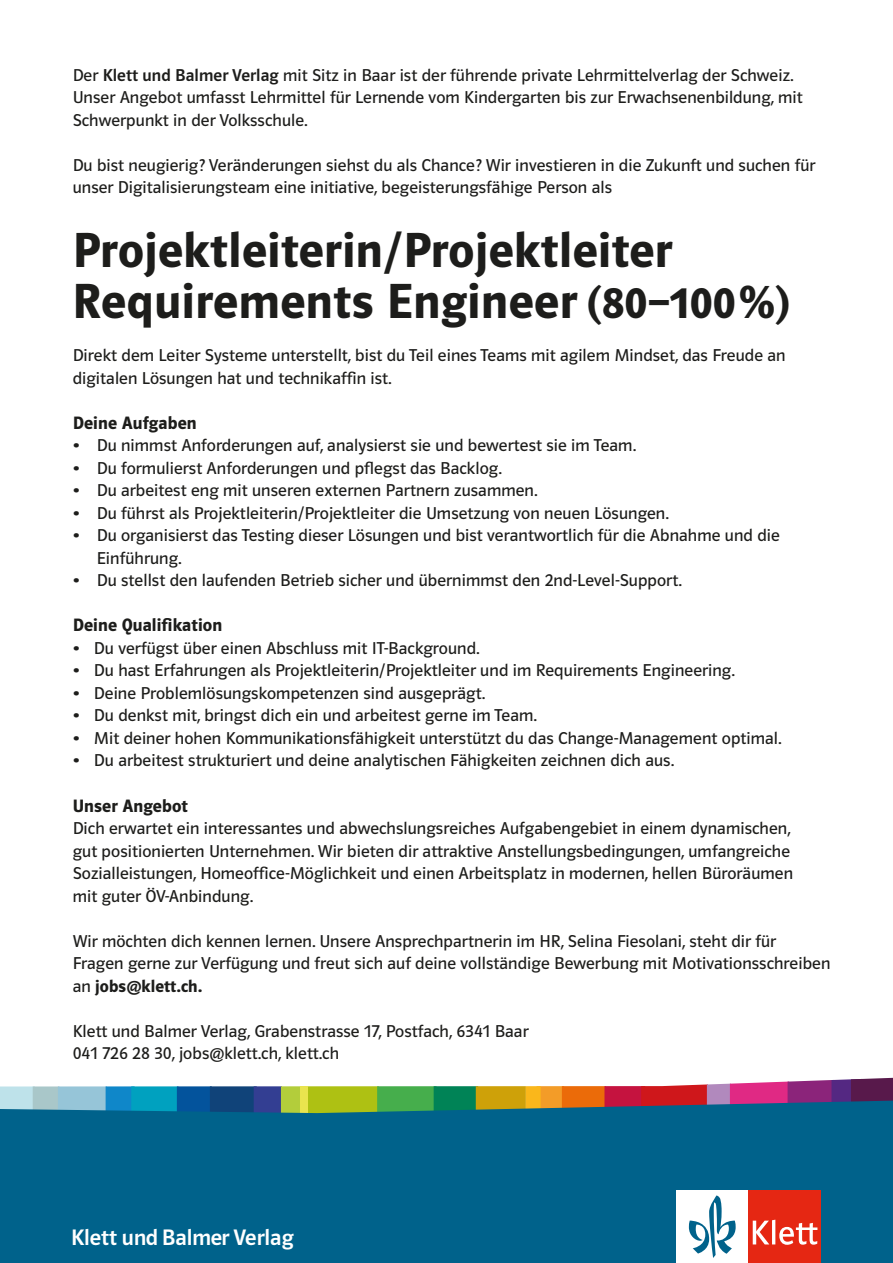
<style>
.page{position:relative;width:893px;height:1263px;background:#fff}
.page>*{position:absolute;margin:0;border:0;box-sizing:border-box;transform-origin:0 0}
.t1{font:600 49.5px/51px "Polo CEF";letter-spacing:.01em;color:#1d1d1b}
.t2{font:500 22.5px "Polo CEF";color:#fff}
.t3{font:600 18px "Polo CEF";letter-spacing:.005em;color:#1d1d1b}
.t4{font:17.25px/22.5px "Polo CEF";letter-spacing:.005em;color:#1d1d1b}
.s1{font-weight:500}
.s2{font-size:46.5px}
.s3{font-weight:600}
</style>
<div class="page">
<div style="left:0;top:1086px;width:35px;height:86px;background:#bee2ea"></div>
<div style="left:33px;top:1086px;width:26px;height:86px;background:#a9c7c9"></div>
<div style="left:58px;top:1086px;width:49px;height:86px;background:#96c5d8"></div>
<div style="left:106px;top:1086px;width:29px;height:86px;background:#0f87c9"></div>
<div style="left:131px;top:1086px;width:47px;height:86px;background:#00a1bf"></div>
<div style="left:177px;top:1086px;width:35px;height:86px;background:#03539c"></div>
<div style="left:210px;top:1086px;width:47px;height:86px;background:#104379"></div>
<div style="left:254px;top:1086px;width:28px;height:86px;background:#333e92"></div>
<div style="left:281px;top:1086px;width:25px;height:86px;background:#b3cd3b"></div>
<div style="left:304px;top:1086px;width:75px;height:86px;background:#aec113"></div>
<div style="left:377px;top:1086px;width:59px;height:86px;background:#46ae4c"></div>
<div style="left:434px;top:1086px;width:44px;height:86px;background:#008356"></div>
<div style="left:476px;top:1086px;width:50px;height:86px;background:#cea109"></div>
<div style="left:300px;top:1086px;width:8px;height:86px;background:#e9e44e"></div>
<div style="left:537px;top:1086px;width:27px;height:86px;background:#f39c28"></div>
<div style="left:562px;top:1086px;width:44px;height:86px;background:#eb6b09"></div>
<div style="left:604px;top:1086px;width:41px;height:86px;background:#c5133f"></div>
<svg style="left:641px;top:1078px;width:252px;height:22px"></svg>
<div style="left:526px;top:1086px;width:15px;height:86px;background:#fab71b"></div>
<div style="left:0;top:1100px;width:893px;height:163px;background:#00628b"></div>
<div style="left:676px;top:1190px;width:72px;height:73px;background:#fff"></div>
<div style="left:748px;top:1190px;width:73px;height:73px;background:#e52713"></div>
<svg style="left:753px;top:1220px;width:64px;height:25px"></svg>
<svg style="left:689px;top:1195px;width:47px;height:63px"></svg>
<p class="t4" style="left:73px;top:64px;width:731px">Der <span class="s1">Klett und Balmer Verlag</span> mit Sitz in Baar ist der führende private Lehrmittelverlag der Schweiz.<br>Unser Angebot umfasst Lehrmittel für Lernende vom Kindergarten bis zur Erwachsenenbildung, mit<br>Schwerpunkt in der Volksschule.</p>
<p class="t4" style="left:73px;top:154px;width:744px">Du bist neugierig? Veränderungen siehst du als Chance? Wir investieren in die Zukunft und suchen für unser Digitalisierungsteam eine initiative, begeisterungsfähige Person als</p>
<h1 class="t1" style="left:73px;top:224px;width:719px">Projektleiterin/Projektleiter<br>Requirements Engineer <span class="s2">(80–100 %)</span></h1>
<p class="t4" style="left:73px;top:345px;width:714px">Direkt dem Leiter Systeme unterstellt, bist du Teil eines Teams mit agilem Mindset, das Freude an digitalen Lösungen hat und technikaffin ist.</p>
<p class="t3" style="left:73px;top:412px;width:126px">Deine Aufgaben</p>
<p class="t4" style="left:73px;top:435px;width:565px">• Du nimmst Anforderungen auf, analysierst sie und bewertest sie im Team.</p>
<p class="t4" style="left:73px;top:457px;width:431px">• Du formulierst Anforderungen und pflegst das Backlog.</p>
<p class="t4" style="left:73px;top:480px;width:466px">• Du arbeitest eng mit unseren externen Partnern zusammen.</p>
<p class="t4" style="left:73px;top:502px;width:598px">• Du führst als Projektleiterin/Projektleiter die Umsetzung von neuen Lösungen.</p>
<p class="t4" style="left:97px;top:525px;width:685px;text-indent:-24px">• Du organisierst das Testing dieser Lösungen und bist verantwortlich für die Abnahme und die<br>Einführung.</p>
<p class="t4" style="left:73px;top:570px;width:611px">• Du stellst den laufenden Betrieb sicher und übernimmst den 2nd-Level-Support.</p>
<p class="t3" style="left:73px;top:614px;width:151px">Deine Qualifikation</p>
<p class="t4" style="left:73px;top:637px;width:408px">• Du verfügst über einen Abschluss mit IT-Background.</p>
<p class="t4" style="left:73px;top:660px;width:664px">• Du hast Erfahrungen als Projektleiterin/Projektleiter und im Requirements Engineering.</p>
<p class="t4" style="left:73px;top:682px;width:414px">• Deine Problemlösungskompetenzen sind ausgeprägt.</p>
<p class="t4" style="left:73px;top:705px;width:466px">• Du denkst mit, bringst dich ein und arbeitest gerne im Team.</p>
<p class="t4" style="left:73px;top:727px;width:710px">• Mit deiner hohen Kommunikationsfähigkeit unterstützt du das Change-Management optimal.</p>
<p class="t4" style="left:73px;top:750px;width:603px">• Du arbeitest strukturiert und deine analytischen Fähigkeiten zeichnen dich aus.</p>
<p class="t3" style="left:73px;top:794px;width:117px">Unser Angebot</p>
<p class="t4" style="left:73px;top:817px;width:722px">Dich erwartet ein interessantes und abwechslungsreiches Aufgabengebiet in einem dynamischen, gut positionierten Unternehmen. Wir bieten dir attraktive Anstellungsbedingungen, umfangreiche Sozialleistungen, Homeoffice-Möglichkeit und einen Arbeitsplatz in modernen, hellen Büroräumen mit guter ÖV-Anbindung.</p>
<p class="t4" style="left:73px;top:930px;width:759px">Wir möchten dich kennen lernen. Unsere Ansprechpartnerin im HR, Selina Fiesolani, steht dir für<br>Fragen gerne zur Verfügung und freut sich auf deine vollständige Bewerbung mit Motivationsschreiben an <span class="s3">jobs@klett.ch.</span></p>
<p class="t4" style="left:73px;top:1020px;width:457px">Klett und Balmer Verlag, Grabenstrasse 17, Postfach, 6341 Baar<br>041 726 28 30, jobs@klett.ch, klett.ch</p>
<h2 class="t2" style="left:71px;top:1224px;width:224px">Klett und Balmer Verlag</h2>
</div>
